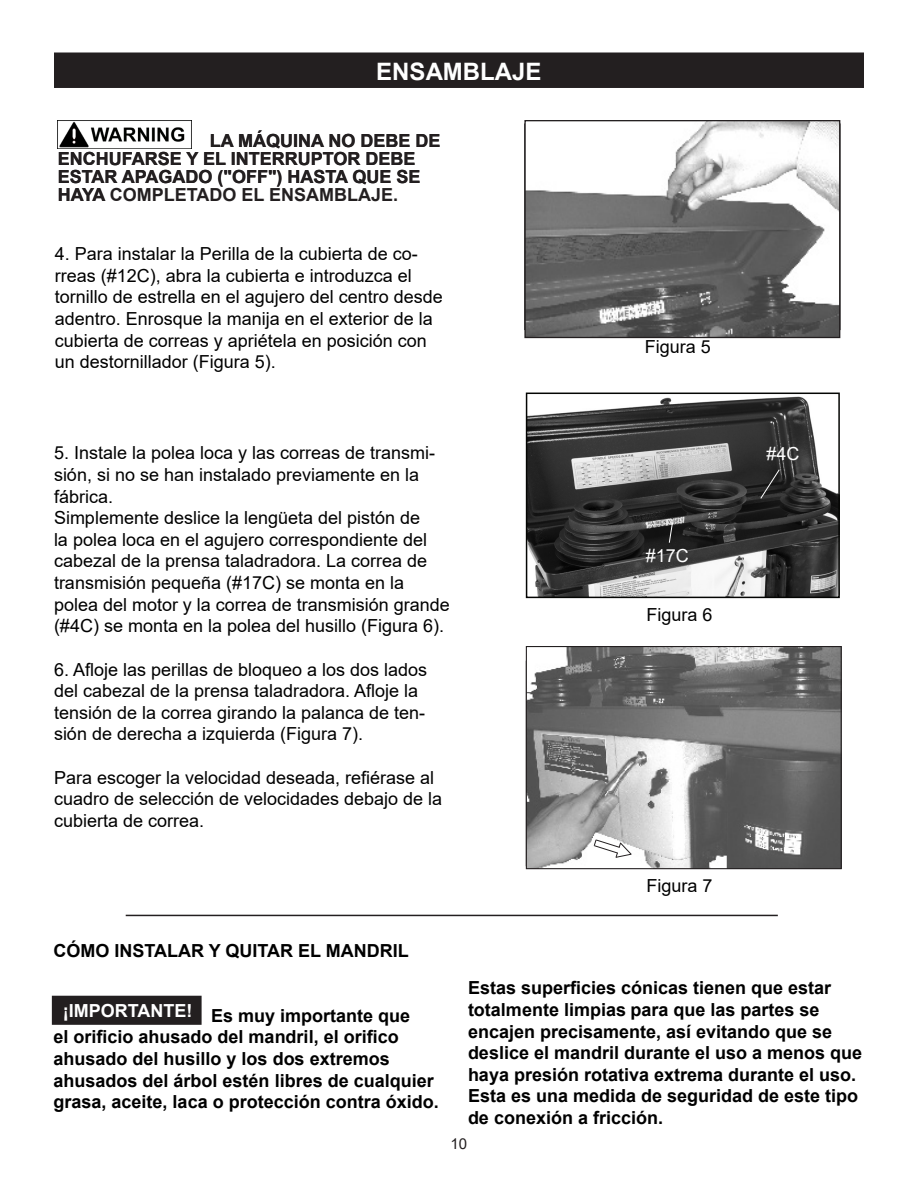
<style>
.page{position:relative;width:918px;height:1188px;background:#fff}
.page>*{position:absolute;margin:0;border:0;box-sizing:border-box;transform-origin:0 0}
.t1{font:700 24px "Arial";color:#fff}
.t2{font:18px/21.6px "Arial";color:#000}
.t3{font:700 18px/21.6px "Arial";color:#000}
.t4{font:700 18px/18px "Arial";color:#231f20}
.t5{font:700 18px "Arial";color:#fff}
.t6{font:18px "Arial";color:#fff}
.t7{font:15px "Arial";color:#231f20}
</style>
<div class="page">
<img style="left:529px;top:396px;width:308px;height:199px">
<div style="left:526px;top:393px;width:314px;height:205px;border:2px solid #040503"></div>
<svg style="left:760px;top:469px;width:20px;height:30px"></svg>
<svg style="left:668px;top:522px;width:5px;height:22px"></svg>
<div style="left:55px;top:53px;width:808px;height:34px;background:#231f20"></div>
<div style="left:54px;top:52px;width:810px;height:36px;border:2px solid #231f20"></div>
<img style="left:58px;top:120px;width:133px;height:29px">
<div style="left:53px;top:997px;width:147px;height:26px;background:#231f20"></div>
<div style="left:52px;top:996px;width:150px;height:29px;border:3px solid #231f20"></div>
<hr style="left:126px;top:915px;width:652px;height:1px;background:#231f20">
<img style="left:526px;top:122px;width:312px;height:214px">
<div style="left:524px;top:120px;width:316px;height:218px;border:1px solid #231f20"></div>
<img style="left:528px;top:648px;width:312px;height:219px">
<div style="left:526px;top:646px;width:316px;height:223px;border:1px solid #231f20"></div>
<svg style="left:594px;top:839px;width:38px;height:19px"></svg>
<p class="t1" style="left:376px;top:54px;width:167px">ENSAMBLAJE</p>
<p class="t4" style="left:58px;top:132px;width:384px;text-indent:152px">LA MÁQUINA NO DEBE DE<br>ENCHUFARSE Y EL INTERRUPTOR DEBE<br>ESTAR APAGADO ("OFF") HASTA QUE SE<br>HAYA COMPLETADO EL ENSAMBLAJE.</p>
<p class="t2" style="left:55px;top:243px;width:390px">4. Para instalar la Perilla de la cubierta de co&shy;rreas (#12C), abra la cubierta e introduzca el tornillo de estrella en el agujero del centro desde adentro. Enrosque la manija en el exterior de la cubierta de correas y apriétela en posición con un destornillador (Figura 5).</p>
<p class="t2" style="left:645px;top:336px;width:68px">Figura 5</p>
<p class="t2" style="left:54px;top:442px;width:383px">5. Instale la polea loca y las correas de transmi&shy;sión, si no se han instalado previamente en la fábrica.</p>
<p class="t2" style="left:54px;top:507px;width:375px">Simplemente deslice la lengüeta del pistón de la polea loca en el agujero correspondiente del cabezal de la prensa taladradora. La correa de transmisión pequeña (#17C) se monta en la</p>
<p class="t2" style="left:54px;top:593px;width:397px">polea del motor y la correa de transmisión grande (#4C) se monta en la polea del husillo (Figura 6).</p>
<p class="t2" style="left:646px;top:604px;width:68px">Figura 6</p>
<p class="t6" style="left:646px;top:544px;width:45px">#17C</p>
<p class="t2" style="left:54px;top:658px;width:375px">6. Afloje las perillas de bloqueo a los dos lados del cabezal de la prensa taladradora. Afloje la tensión de la correa girando la palanca de ten&shy;sión de derecha a izquierda (Figura 7).</p>
<p class="t2" style="left:54px;top:766px;width:390px">Para escoger la velocidad deseada, refiérase al cuadro de selección de velocidades debajo de la cubierta de correa.</p>
<p class="t3" style="left:54px;top:940px;width:357px">CÓMO INSTALAR Y QUITAR EL MANDRIL</p>
<p class="t2" style="left:646px;top:875px;width:68px">Figura 7</p>
<p class="t6" style="left:767px;top:442px;width:35px">#4C</p>
<p class="t5" style="left:63px;top:998px;width:131px">¡IMPORTANTE!</p>
<p class="t3" style="left:54px;top:1005px;width:387px;text-indent:158px">Es muy importante que<br>el orificio ahusado del mandril, el orifico ahusado del husillo y los dos extremos ahusados del árbol estén libres de cualquier grasa, aceite, laca o protección contra óxido.</p>
<p class="t3" style="left:468px;top:978px;width:396px">Estas superficies cónicas tienen que estar totalmente limpias para que las partes se encajen precisamente, así evitando que se deslice el mandril durante el uso a menos que haya presión rotativa extrema durante el uso.<br>Esta es una medida de seguridad de este tipo de conexión a fricción.</p>
<p class="t7" style="left:451px;top:1133px;width:18px">10</p>
</div>
